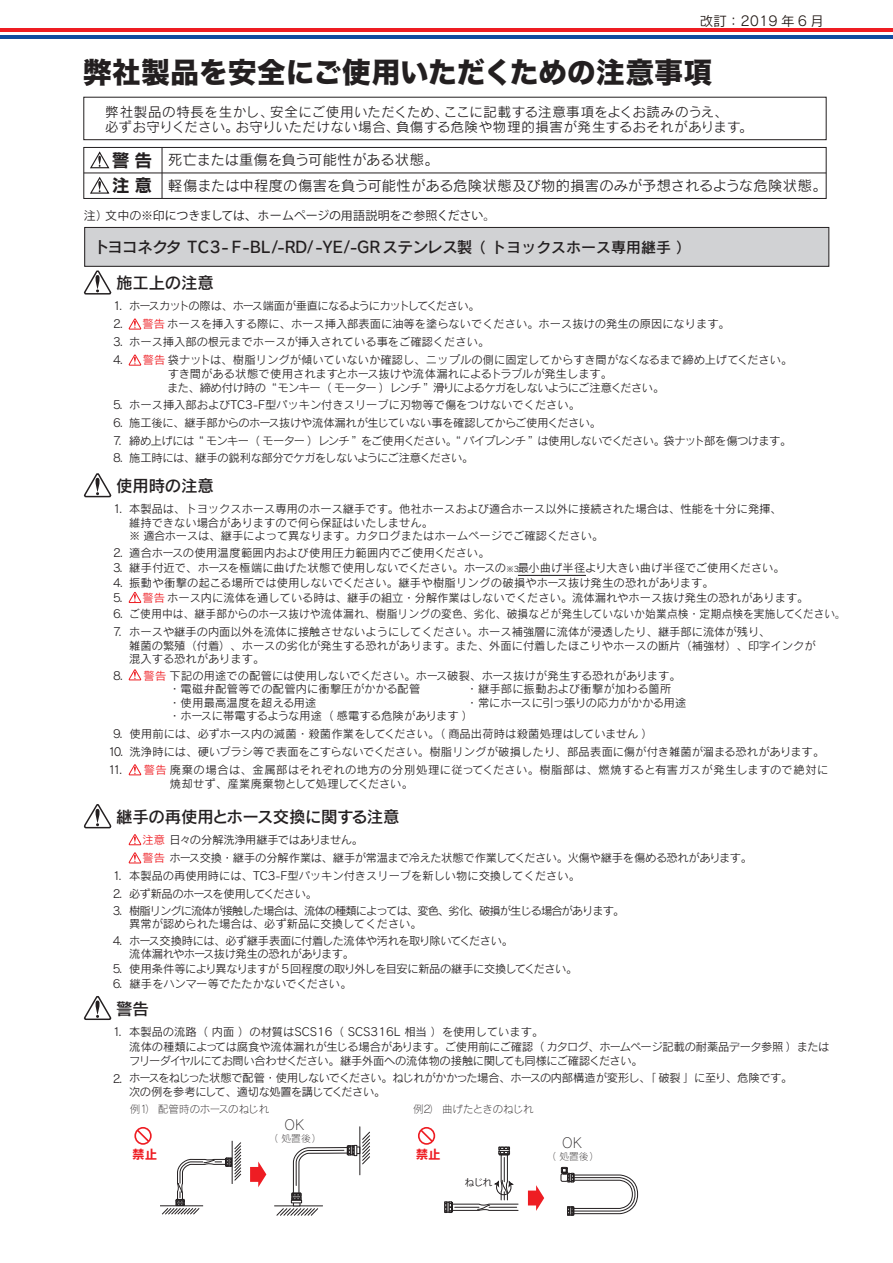
<style>
.page{position:relative;width:893px;height:1263px;background:#fff}
.page>*{position:absolute;margin:0;border:0;box-sizing:border-box;transform-origin:0 0}
.t1{font:28.5px "Hira Kaku Std W8";letter-spacing:.01em;color:#231f20}
.t2{font:16.5px "Rodin Pro DB";letter-spacing:-.02em;color:#231f20}
.t3{font:15.75px "Rodin Pro DB";letter-spacing:-.04em;color:#231f20}
.t4{font:15px "Rodin Pro DB";color:#231f20}
.t5{font:14.25px/25.8px "Rodin Pro M";letter-spacing:.01em;color:#231f20}
.t6{font:13.65px "Rodin Pro L";color:#231f20}
.t7{font:13.5px/15px "Rodin Pro M";letter-spacing:.03em;color:#231f20}
.t8{font:13.5px "Rodin Pro M";color:#211814}
.t9{font:12.6px "Rodin Pro B";color:#ee1d23}
.t10{font:12px "Koz Go Pr 6 N";letter-spacing:-.015em;color:#231f20}
.t11{font:11.25px/18px "Rodin Pro M";color:#231f20}
.t12{font:11.25px/18px "Rodin Pro M";letter-spacing:-.03em;color:#231f20}
.t13{font:11.25px/17.5px "Rodin Pro M";letter-spacing:-.045em;color:#231f20}
.t14{font:11.25px/13.5px "Rodin Pro M";letter-spacing:-.085em;color:#231f20}
.t15{font:11.25px/13.5px "Rodin Pro M";letter-spacing:-.04em;color:#231f20}
.t16{font:11.25px "Rodin Pro M";letter-spacing:.045em;color:#231f20}
.t17{font:11.25px "Rodin Pro M";letter-spacing:-.05em;color:#231f20}
.t18{font:11.25px "Rodin Pro M";letter-spacing:-.025em;color:#231f20}
.t19{font:11.25px "Rodin Pro M";letter-spacing:-.07em;color:#231f20}
.t20{font:10.5px "Rodin Pro L";letter-spacing:-.02em;color:#231f20}
.t21{font:9.75px "Rodin Pro L";color:#231f20}
.t22{font:9.75px "Koz Go Pr 6 N";color:#231f20}
.s1{font-family:"Rodin Pro B";font-size:17.85px}
.s2{font-family:"Rodin Pro M"}
.s3{color:#ee1d23}
.s4{font-size:7.8px}
.s5{font-family:"Koz Go Pr 6 N"}
</style>
<div class="page">
<div style="left:85px;top:228px;width:744px;height:39px;background:#d1d2d4"></div>
<div style="left:84px;top:227px;width:745px;height:40px;border:1px solid #231f20"></div>
<hr style="left:275px;top:1205px;width:48px;height:1px;background:#231f20">
<hr style="left:360px;top:1127px;width:1px;height:48px;background:#231f20">
<hr style="left:160px;top:1205px;width:43px;height:1px;background:#231f20">
<hr style="left:232px;top:1141px;width:1px;height:43px;background:#231f20">
<svg style="left:250px;top:1161px;width:16px;height:26px"></svg>
<svg style="left:276px;top:1131px;width:94px;height:85px"></svg>
<svg style="left:161px;top:1142px;width:81px;height:73px"></svg>
<svg style="left:528px;top:1185px;width:16px;height:26px"></svg>
<svg style="left:444px;top:1147px;width:75px;height:66px"></svg>
<svg style="left:560px;top:1167px;width:78px;height:49px"></svg>
<svg style="left:134px;top:1127px;width:18px;height:18px"></svg>
<svg style="left:418px;top:1127px;width:17px;height:18px"></svg>
<svg style="left:83px;top:270px;width:29px;height:25px"></svg>
<svg style="left:129px;top:354px;width:13px;height:12px"></svg>
<svg style="left:129px;top:318px;width:13px;height:12px"></svg>
<svg style="left:83px;top:804px;width:29px;height:25px"></svg>
<svg style="left:129px;top:834px;width:13px;height:11px"></svg>
<svg style="left:129px;top:852px;width:13px;height:12px"></svg>
<svg style="left:83px;top:996px;width:29px;height:24px"></svg>
<svg style="left:129px;top:592px;width:13px;height:11px"></svg>
<svg style="left:129px;top:669px;width:13px;height:12px"></svg>
<svg style="left:129px;top:764px;width:13px;height:11px"></svg>
<svg style="left:83px;top:473px;width:29px;height:25px"></svg>
<hr style="left:518px;top:575px;width:68px;height:1px;background:#231f20">
<hr style="left:0;top:28px;width:893px;height:4px;background:#ee1d23">
<hr style="left:0;top:35px;width:893px;height:4px;background:#0d4da1">
<div style="left:83px;top:97px;width:743px;height:43px;border:1px solid #231f20"></div>
<div style="left:83px;top:147px;width:743px;height:52px;border:1px solid #231f20"></div>
<hr style="left:84px;top:173px;width:742px;height:1px;background:#231f20">
<hr style="left:162px;top:147px;width:1px;height:51px;background:#231f20">
<svg style="left:90px;top:151px;width:20px;height:18px"></svg>
<svg style="left:90px;top:177px;width:20px;height:17px"></svg>
<p class="t8" style="left:700px;top:12px;width:126px">改訂：2019年6 月</p>
<h1 class="t1" style="left:83px;top:57px;width:631px">弊社製品を安全にご使用いただくための注意事項</h1>
<p class="t7" style="left:105px;top:103px;width:649px">弊社製品の特長を生かし、安全にご使用いただくため、ここに記載する注意事項をよくお読みのうえ、<br>必ずお守りください。お守りいただけない場合、負傷する危険や物理的損害が発生するおそれがあります。</p>
<p class="t5" style="left:112px;top:147px;width:716px"><span class="s1">警告</span> 死亡または重傷を負う可能性がある状態。<br><span class="s1">注意</span> 軽傷または中程度の傷害を負う可能性がある危険状態及び物的損害のみが予想されるような危険状態。</p>
<p class="t10" style="left:84px;top:209px;width:413px"><span class="s2">注）文中の</span>※印につきましては、ホームページの用語説明をご参照ください。</p>
<h3 class="t3" style="left:94px;top:236px;width:412px">トヨコネクタ TC3- F-BL /-RD/ -YE /-GRステンレス製　　</h3>
<h3 class="t4" style="left:471px;top:237px;width:222px">（ トヨックスホース専用継手 ）</h3>
<h2 class="t2" style="left:116px;top:272px;width:99px">施工上の注意</h2>
<p class="t14" style="left:129px;top:299px;width:352px">ホースカットの際は、ホース端面が垂直になるようにカットしてください。</p>
<p class="t11" style="left:143px;top:315px;width:589px"><span class="s3">警告</span>ホースを挿入する際に、ホース挿入部表面に油等を塗らないでください。ホース抜けの発生の原因になります。</p>
<p class="t11" style="left:129px;top:333px;width:361px">ホース挿入部の根元までホースが挿入されている事をご確認ください。</p>
<p class="t11" style="left:143px;top:351px;width:651px"><span class="s3">警告</span>袋ナットは、樹脂リングが傾いていないか確認し、ニップルの側に固定してからすき間がなくなるまで締め上げてください。</p>
<p class="t12" style="left:167px;top:366px;width:499px;line-height:14.2px">すき間がある状態で使用されますとホース抜けや流体漏れによるトラブルが発生します。<br>また、締め付け時の“モンキー（モーター）レンチ ”滑りによるケガをしないようにご注意ください。</p>
<p class="t12" style="left:129px;top:396px;width:664px">ホース挿入部およびTC3-F型パッキン付きスリーブに刃物等で傷をつけないでください。<br>施工後に、継手部からのホース抜けや流体漏れが生じていない事を確認してからご使用ください。<br>締め上げには“ モンキー（モーター）レンチ ”をご使用ください。“ パイプレンチ ”は使用しないでください。袋ナット部を傷つけます。</p>
<p class="t15" style="left:129px;top:451px;width:346px">施工時には、継手の鋭利な部分でケガをしないようにご注意ください。</p>
<p class="t11" style="left:113px;top:297px;width:12px;text-align:justify">1.<br>2.<br>3.<br>4.</p>
<p class="t11" style="left:113px;top:396px;width:12px;text-align:justify">5.<br>6.<br>7.</p>
<p class="t11" style="left:113px;top:448px;width:12px">8.</p>
<h2 class="t2" style="left:116px;top:475px;width:99px">使用時の注意</h2>
<p class="t11" style="left:129px;top:502px;width:654px;line-height:13.5px">本製品は、トヨックスホース専用のホース継手です。他社ホースおよび適合ホース以外に接続された場合は、性能を十分に発揮、維持できない場合がありますので何ら保証はいたしません。<br>※ 適合ホースは、継手によって異なります。カタログまたはホームページでご確認ください。</p>
<p class="t11" style="left:129px;top:545px;width:657px;line-height:15px">適合ホースの使用温度範囲内および使用圧力範囲内でご使用ください。<br>継手付近で、ホースを極端に曲げた状態で使用しないでください。ホースの<span class="s4">※3</span>最小曲げ半径より大きい曲げ半径でご使用ください。振動や衝撃の起こる場所では使用しないでください。継手や樹脂リングの破損やホース抜け発生の恐れがあります。</p>
<p class="t11" style="left:129px;top:589px;width:718px;line-height:16.5px;text-indent:13px"><span class="s3">警告</span>ホース内に流体を通している時は、継手の組立・分解作業はしないでください。流体漏れやホース抜け発生の恐れがあります。<br>ご使用中は、継手部からのホース抜けや流体漏れ、樹脂リングの変色、劣化、破損などが発生していないか始業点検・定期点検を実施してください<span class="s5">。</span></p>
<p class="t11" style="left:129px;top:625px;width:688px;line-height:13.5px">ホースや継手の内面以外を流体に接触させないようにしてください。ホース補強層に流体が浸透したり、継手部に流体が残り、<br>雑菌の繁殖（付着）、ホースの劣化が発生する恐れがあります。また、外面に付着したほこりやホースの断片（補強材）、印字インクが混入する恐れがあります。</p>
<p class="t11" style="left:169px;top:668px;width:513px;line-height:13.5px;text-indent:-26px"><span class="s3">警告</span>下記の用途での配管には使用しないでください。ホース破裂、ホース抜けが発生する恐れがあります。・電磁弁配管等での配管内に衝撃圧がかかる配管</p>
<p class="t11" style="left:113px;top:500px;width:11px">1.</p>
<p class="t11" style="left:113px;top:545px;width:12px;line-height:15px;text-align:justify">2.<br>3.<br>4.<br>5.</p>
<p class="t11" style="left:113px;top:605px;width:12px">6.<br>7.</p>
<p class="t11" style="left:113px;top:666px;width:12px">8.</p>
<p class="t11" style="left:466px;top:680px;width:206px">・継手部に振動および衝撃が加わる箇所</p>
<p class="t11" style="left:169px;top:695px;width:519px;line-height:13.5px;text-indent:297px">・常にホースに引っ張りの応力がかかる用途・ホースに帯電するような用途（感電する危険があります）</p>
<p class="t11" style="left:129px;top:725px;width:525px">使用前には、必ずホース内の滅菌・殺菌作業をしてください。（商品出荷時は殺菌処理はしていません）</p>
<p class="t11" style="left:129px;top:743px;width:696px">洗浄時には、硬いブラシ等で表面をこすらないでください。樹脂リングが破損したり、部品表面に傷が付き雑菌が溜まる恐れがあります。</p>
<p class="t16" style="left:144px;top:763px;width:686px"><span class="s3">警告</span>廃棄の場合は、金属部はそれぞれの地方の分別処理に従ってください。樹脂部は、燃焼すると有害ガスが発生しますので絶対に</p>
<p class="t11" style="left:170px;top:774px;width:245px">焼却せず、産業廃棄物として処理してください。</p>
<p class="t11" style="left:169px;top:693px;width:149px">・使用最高温度を超える用途</p>
<p class="t11" style="left:108px;top:725px;width:17px;text-align:center">9.<br>10.<br>11.</p>
<h2 class="t2" style="left:116px;top:806px;width:285px">継手の再使用とホース交換に関する注意</h2>
<p class="t11" style="left:113px;top:867px;width:11px">1.<br>2.</p>
<p class="t11" style="left:113px;top:931px;width:11px">4.</p>
<p class="t11" style="left:113px;top:961px;width:11px;line-height:15px">5.<br>6.</p>
<p class="t11" style="left:113px;top:901px;width:11px">3.</p>
<p class="t18" style="left:143px;top:833px;width:222px"><span class="s3">注意</span>日々の分解洗浄用継手ではありません。</p>
<p class="t12" style="left:143px;top:849px;width:611px"><span class="s3">警告</span>ホース交換・継手の分解作業は、継手が常温まで冷えた状態で作業してください。火傷や継手を傷める恐れがあります。</p>
<p class="t11" style="left:129px;top:867px;width:452px">本製品の再使用時には、TC3-F型パッキン付きスリーブを新しい物に交換してください。</p>
<p class="t14" style="left:129px;top:903px;width:497px">樹脂リングに流体が接触した場合は、流体の種類によっては、変色、劣化、破損が生じる場合があります。異常が認められた場合は、必ず新品に交換してください。</p>
<p class="t19" style="left:129px;top:887px;width:189px">必ず新品のホースを使用してください。</p>
<p class="t15" style="left:129px;top:933px;width:385px">ホース交換時には、必ず継手表面に付着した流体や汚れを取り除いてください。流体漏れやホース抜け発生の恐れがあります。</p>
<p class="t12" style="left:129px;top:961px;width:450px;line-height:15px">使用条件等により異なりますが 5回程度の取り外しを目安に新品の継手に交換してください。継手をハンマー等でたたかないでください。</p>
<h2 class="t2" style="left:116px;top:998px;width:34px">警告</h2>
<p class="t11" style="left:113px;top:1022px;width:11px">1.</p>
<p class="t11" style="left:113px;top:1069px;width:11px">2.</p>
<p class="t11" style="left:129px;top:1024px;width:702px;line-height:15.1px">本製品の流路（ 内面 ）の材質はSCS16（ SCS316L 相当 ）を使用しています。<br>流体の種類によっては腐食や流体漏れが生じる場合があります。ご使用前にご確認（カタログ、ホームページ記載の耐薬品データ参照）または</p>
<p class="t13" style="left:129px;top:1051px;width:665px">フリーダイヤルにてお問い合わせください。継手外面への流体物の接触に関しても同様にご確認ください。<br>ホースをねじった状態で配管・使用しないでください。ねじれがかかった場合、ホースの内部構造が変形し、「破裂」に至り、危険です。</p>
<p class="t17" style="left:129px;top:1084px;width:257px">次の例を参考にして、適切な処置を講じてください。</p>
<p class="t20" style="left:130px;top:1102px;width:141px">例1） 配管時のホースのねじれ</p>
<p class="t20" style="left:413px;top:1102px;width:122px">例2） 曲げたときのねじれ</p>
<p class="t6" style="left:284px;top:1116px;width:21px">OK</p>
<p class="t21" style="left:269px;top:1132px;width:54px">（ 処置後）</p>
<p class="t6" style="left:562px;top:1134px;width:21px">OK</p>
<p class="t21" style="left:546px;top:1150px;width:54px">（ 処置後）</p>
<p class="t22" style="left:465px;top:1176px;width:29px">ねじれ</p>
<p class="t9" style="left:132px;top:1145px;width:27px">禁止</p>
<p class="t9" style="left:416px;top:1145px;width:27px">禁止</p>
</div>
